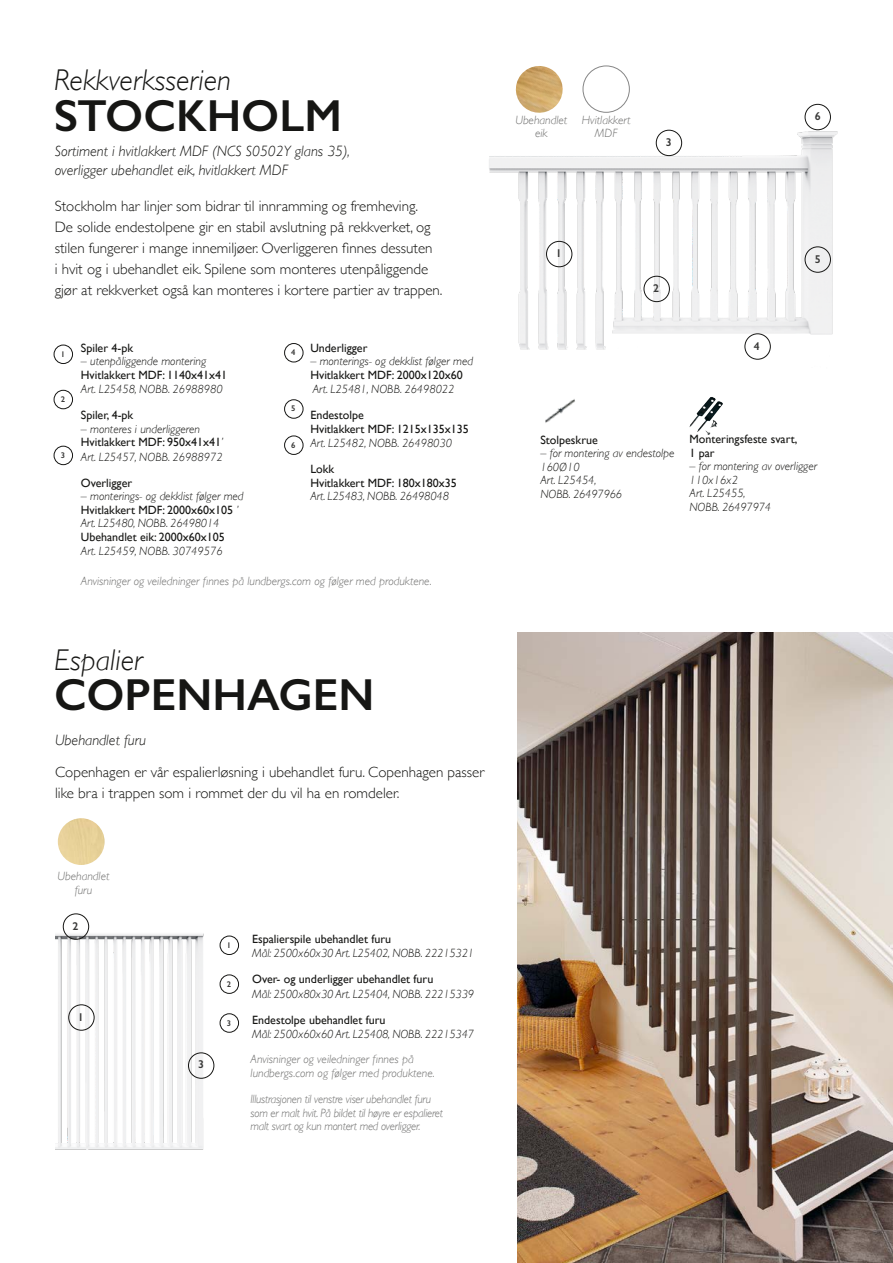
<style>
.page{position:relative;width:893px;height:1263px;background:#fff}
.page>*{position:absolute;margin:0;border:0;box-sizing:border-box;transform-origin:0 0}
.t1{font:600 45px "Gill Sans";color:#161614}
.t2{font:italic 300 30px "Gill Sans";color:#161614}
.t3{font:300 15px/21px "Gill Sans";color:#161614}
.t4{font:italic 300 15px/19.5px "Gill Sans";color:#161614}
.t5{font:italic 300 12px/13.5px "Gill Sans";color:#161614}
.t6{font:12px/13.5px "Gill Sans";color:#161614}
.t7{font:italic 300 12px/13.5px "Gill Sans";color:#6f6f6e;text-align:center}
.t8{font:italic 300 12px/13.5px "Gill Sans";letter-spacing:-.02em;color:#6f6f6e;scale:.96 1}
.t9{font:600 11.4px "Gill Sans";color:#393938}
.t10{font:600 8.25px "Gill Sans";color:#393938}
.s1{font-weight:400;font-style:normal}
</style>
<div class="page">
<img style="left:517px;top:632px;width:376px;height:631px">
<img style="left:55px;top:926px;width:159px;height:224px">
<div style="left:63px;top:914px;width:26px;height:25px;border:1px solid #161614;border-radius:50%"></div>
<div style="left:68px;top:1004px;width:26px;height:26px;border:1px solid #161614;border-radius:50%"></div>
<div style="left:188px;top:1052px;width:26px;height:26px;border:1px solid #161614;border-radius:50%"></div>
<div style="left:54px;top:345px;width:19px;height:19px;border:1px solid #161614;border-radius:50%"></div>
<div style="left:54px;top:390px;width:19px;height:19px;border:1px solid #161614;border-radius:50%"></div>
<div style="left:54px;top:446px;width:19px;height:19px;border:1px solid #161614;border-radius:50%"></div>
<div style="left:284px;top:343px;width:19px;height:19px;border:1px solid #161614;border-radius:50%"></div>
<div style="left:284px;top:399px;width:19px;height:19px;border:1px solid #161614;border-radius:50%"></div>
<div style="left:284px;top:436px;width:19px;height:19px;border:1px solid #161614;border-radius:50%"></div>
<div style="left:220px;top:936px;width:19px;height:19px;border:1px solid #161614;border-radius:50%"></div>
<div style="left:220px;top:975px;width:19px;height:18px;border:1px solid #161614;border-radius:50%"></div>
<div style="left:220px;top:1013px;width:19px;height:19px;border:1px solid #161614;border-radius:50%"></div>
<div style="left:58px;top:818px;width:47px;height:47px;background:#e8d199;border-radius:23px"></div>
<img style="left:489px;top:118px;width:349px;height:242px">
<div style="left:644px;top:276px;width:26px;height:26px;border:1px solid #161614;border-radius:50%"></div>
<div style="left:546px;top:241px;width:26px;height:26px;border:1px solid #161614;border-radius:50%"></div>
<div style="left:656px;top:130px;width:26px;height:26px;border:1px solid #161614;border-radius:50%"></div>
<div style="left:745px;top:334px;width:26px;height:25px;border:1px solid #161614;border-radius:50%"></div>
<div style="left:805px;top:247px;width:26px;height:25px;border:1px solid #161614;border-radius:50%"></div>
<div style="left:805px;top:104px;width:26px;height:26px;border:1px solid #161614;border-radius:50%"></div>
<div style="left:583px;top:66px;width:47px;height:47px;border:1px solid #868686;border-radius:50%"></div>
<img style="left:515px;top:66px;width:48px;height:47px">
<img style="left:689px;top:397px;width:29px;height:35px">
<img style="left:545px;top:399px;width:30px;height:24px">
<h2 class="t2" style="left:54px;top:63px;width:178px">Rekkverksserien</h2>
<h1 class="t1" style="left:54px;top:88px;width:289px">STOCKHOLM</h1>
<p class="t4" style="left:55px;top:141px;width:297px">Sortiment i hvitlakkert MDF (NCS S0502Y glans 35), overligger ubehandlet eik, hvitlakkert MDF</p>
<p class="t3" style="left:55px;top:195px;width:389px">Stockholm har linjer som bidrar til innramming og fremheving.<br>De solide endestolpene gir en stabil avslutning på rekkverket, og stilen fungerer i mange innemiljøer. Overliggeren finnes dessuten<br>i hvit og i ubehandlet eik. Spilene som monteres utenpåliggende gjør at rekkverket også kan monteres i kortere partier av trappen.</p>
<p class="t10" style="left:61px;top:349px;width:6px">1</p>
<p class="t10" style="left:61px;top:394px;width:6px">2</p>
<p class="t10" style="left:61px;top:450px;width:6px">3</p>
<p class="t6" style="left:81px;top:341px;width:54px">Spiler 4-pk</p>
<p class="t5" style="left:81px;top:354px;width:127px">– utenpåliggende montering</p>
<p class="t6" style="left:81px;top:368px;width:148px">Hvitlakkert MDF: 1140x41x41</p>
<p class="t5" style="left:81px;top:382px;width:143px">Art. L25458, NOBB. 26988980</p>
<p class="t6" style="left:81px;top:408px;width:54px">Spiler, 4-pk</p>
<p class="t5" style="left:81px;top:422px;width:144px;line-height:14px">– monteres i underliggeren<br><span class="s1">Hvitlakkert MDF: 950x41x41</span>’<br>Art. L25457, NOBB. 26988972</p>
<p class="t6" style="left:81px;top:476px;width:53px">Overligger</p>
<p class="t5" style="left:81px;top:490px;width:164px">– monterings- og dekklist følger med<br><span class="s1">Hvitlakkert MDF: 2000x60x105</span> ’<br>Art. L25480, NOBB. 26498014</p>
<p class="t6" style="left:81px;top:530px;width:146px">Ubehandlet eik: 2000x60x105</p>
<p class="t5" style="left:81px;top:545px;width:143px">Art. L25459, NOBB. 30749576</p>
<p class="t10" style="left:291px;top:347px;width:6px">4</p>
<p class="t10" style="left:291px;top:404px;width:6px">5</p>
<p class="t10" style="left:291px;top:440px;width:6px">6</p>
<p class="t6" style="left:310px;top:341px;width:59px">Underligger</p>
<p class="t5" style="left:310px;top:354px;width:164px">– monterings- og dekklist følger med</p>
<p class="t6" style="left:310px;top:368px;width:154px">Hvitlakkert MDF: 2000x120x60</p>
<p class="t5" style="left:313px;top:382px;width:143px">Art. L25481, NOBB. 26498022</p>
<p class="t6" style="left:310px;top:408px;width:160px">Endestolpe<br>Hvitlakkert MDF: 1215x135x135</p>
<p class="t5" style="left:310px;top:436px;width:143px">Art. L25482, NOBB. 26498030</p>
<p class="t6" style="left:310px;top:462px;width:148px">Lokk<br>Hvitlakkert MDF: 180x180x35</p>
<p class="t5" style="left:310px;top:490px;width:140px">Art. L25483, NOBB. 26498048</p>
<p class="t7" style="left:81px;top:574px;width:352px">Anvisninger og veiledninger finnes på lundbergs.com og følger med produktene.</p>
<h2 class="t2" style="left:54px;top:643px;width:90px">Espalier</h2>
<h1 class="t1" style="left:54px;top:668px;width:322px">COPENHAGEN</h1>
<p class="t4" style="left:55px;top:730px;width:93px">Ubehandlet furu</p>
<p class="t3" style="left:55px;top:761px;width:431px">Copenhagen er vår espalierløsning i ubehandlet furu. Copenhagen passer like bra i trappen som i rommet der du vil ha en romdeler.</p>
<p class="t7" style="left:58px;top:869px;width:53px">Ubehandlet furu</p>
<p class="t9" style="left:72px;top:919px;width:7px">2</p>
<p class="t9" style="left:78px;top:1010px;width:7px">1</p>
<p class="t9" style="left:198px;top:1058px;width:7px">3</p>
<p class="t10" style="left:227px;top:940px;width:6px">1</p>
<p class="t10" style="left:227px;top:979px;width:6px">2</p>
<p class="t10" style="left:227px;top:1018px;width:6px">3</p>
<p class="t6" style="left:252px;top:932px;width:140px">Espalierspile ubehandlet furu</p>
<p class="t5" style="left:252px;top:946px;width:223px">Mål: 2500x60x30 Art. L25402, NOBB. 22215321</p>
<p class="t6" style="left:252px;top:972px;width:183px">Over- og underligger ubehandlet furu</p>
<p class="t5" style="left:252px;top:987px;width:223px">Mål: 2500x80x30 Art. L25404, NOBB. 22215339</p>
<p class="t6" style="left:252px;top:1013px;width:135px">Endestolpe ubehandlet furu</p>
<p class="t5" style="left:252px;top:1027px;width:223px">Mål: 2500x60x60 Art. L25408, NOBB. 22215347</p>
<p class="t7" style="left:251px;top:1052px;width:186px;text-align:left">Anvisninger og veiledninger finnes på lundbergs.com og følger med produktene.</p>
<p class="t8" style="left:251px;top:1092px;width:202px">Illustrasjonen til venstre viser ubehandlet furu som er malt hvit. På bildet til høyre er espalieret malt svart og kun montert med overligger.</p>
<p class="t7" style="left:515px;top:113px;width:53px">Ubehandlet</p>
<p class="t9" style="left:815px;top:109px;width:7px">6</p>
<p class="t7" style="left:535px;top:127px;width:14px">eik</p>
<p class="t7" style="left:582px;top:113px;width:50px">Hvitlakkert<br>MDF</p>
<p class="t9" style="left:666px;top:135px;width:7px">3</p>
<p class="t9" style="left:556px;top:246px;width:7px">1</p>
<p class="t9" style="left:653px;top:282px;width:7px">2</p>
<p class="t9" style="left:754px;top:339px;width:7px">4</p>
<p class="t9" style="left:815px;top:252px;width:7px">5</p>
<p class="t6" style="left:540px;top:433px;width:59px">Stolpeskrue</p>
<p class="t5" style="left:540px;top:446px;width:136px">– for montering av endestolpe<br>160Ø10<br>Art. L25454,<br>NOBB. 26497966</p>
<p class="t6" style="left:689px;top:433px;width:109px">Monteringsfeste svart,<br>1 par</p>
<p class="t5" style="left:689px;top:460px;width:129px">– for montering av overligger<br>110x16x2<br>Art. L25455,<br>NOBB. 26497974</p>
</div>
